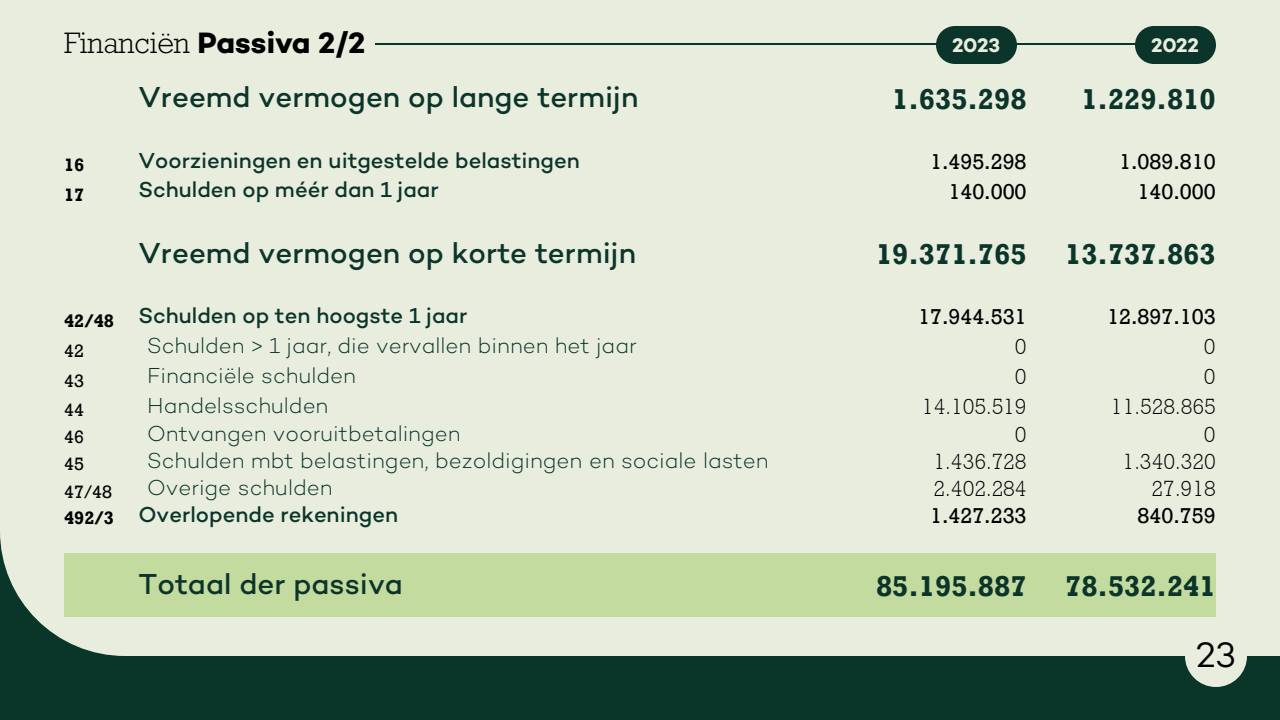
<style>
.page{position:relative;width:1280px;height:720px;background:#fff}
.page>*{position:absolute;margin:0;border:0;box-sizing:border-box;transform-origin:0 0}
.t1{font:36px "Campton";color:#000}
.t2{font:700 30px "Campton";letter-spacing:-.005em;color:#000}
.t3{font:500 29.4px "Campton";color:#0b352a}
.t4{font:700 29.4px "Rockwell";color:#0b352a}
.t5{font:300 22.1px "Campton";color:#0b352a}
.t6{font:500 22.1px "Campton";color:#0b352a}
.t7{font:22.1px "Rockwell";color:#000}
.t8{font:300 22.1px "Rockwell";letter-spacing:-.005em;color:#000}
.t9{font:700 20px "Campton";letter-spacing:-.005em;color:#e8edde}
.t10{font:18.4px "Rockwell";color:#000}
.t11{font:700 18.4px "Rockwell";color:#000}
.s1{font-family:"Rockwell Std";font-weight:300}
</style>
<div class="page">
<div style="left:0;top:301px;width:1280px;height:419px;background:#0a3629"></div>
<div style="left:0;top:0;width:1280px;height:656px;background:#e8edde"></div>
<div style="left:1185px;top:625px;width:62px;height:62px;background:#e8edde;border-radius:50%"></div>
<hr style="left:375px;top:43px;width:763px;height:2px;background:#0b352a">
<div style="left:936px;top:26px;width:81px;height:38px;background:#0b352a;border-radius:19px"></div>
<div style="left:1135px;top:26px;width:81px;height:38px;background:#0b352a;border-radius:19px"></div>
<div style="left:64px;top:553px;width:74px;height:64px;background:#c4db9f"></div>
<div style="left:138px;top:553px;width:674px;height:64px;background:#c4db9f"></div>
<div style="left:812px;top:553px;width:215px;height:64px;background:#c4db9f"></div>
<div style="left:1027px;top:553px;width:189px;height:64px;background:#c4db9f"></div>
<h2 class="t2" style="left:64px;top:23px;width:303px"><span class="s1">Financiën</span> Passiva 2/2</h2>
<p class="t9" style="left:952px;top:33px;width:49px">2023</p>
<p class="t9" style="left:1151px;top:33px;width:49px">2022</p>
<h3 class="t3" style="left:138px;top:79px;width:502px">Vreemd vermogen op lange termijn</h3>
<h3 class="t4" style="left:892px;top:81px;width:136px">1.635.298</h3>
<h3 class="t4" style="left:1081px;top:81px;width:136px">1.229.810</h3>
<p class="t11" style="left:64px;top:154px;width:22px">16</p>
<p class="t6" style="left:138px;top:146px;width:443px">Voorzieningen en uitgestelde belastingen</p>
<p class="t7" style="left:930px;top:149px;width:98px">1.495.298</p>
<p class="t7" style="left:1119px;top:149px;width:98px">1.089.810</p>
<p class="t11" style="left:64px;top:184px;width:22px">17</p>
<p class="t6" style="left:138px;top:176px;width:302px">Schulden op méér dan 1 jaar</p>
<p class="t7" style="left:949px;top:178px;width:80px">140.000</p>
<p class="t7" style="left:1138px;top:178px;width:80px">140.000</p>
<h3 class="t3" style="left:138px;top:234px;width:499px">Vreemd vermogen op korte termijn</h3>
<h3 class="t4" style="left:876px;top:237px;width:152px">19.371.765</h3>
<h3 class="t4" style="left:1065px;top:237px;width:152px">13.737.863</h3>
<p class="t6" style="left:64px;top:302px;width:405px"><sub>42/48</sub> Schulden op ten hoogste 1 jaar</p>
<p class="t7" style="left:918px;top:304px;width:110px">17.944.531</p>
<p class="t7" style="left:1107px;top:304px;width:110px">12.897.103</p>
<p class="t10" style="left:64px;top:340px;width:21px">42</p>
<p class="t5" style="left:147px;top:332px;width:491px">Schulden &gt; 1 jaar, die vervallen binnen het jaar</p>
<p class="t8" style="left:1015px;top:334px;width:13px">0</p>
<p class="t8" style="left:1204px;top:334px;width:13px">0</p>
<p class="t10" style="left:64px;top:370px;width:21px">43</p>
<p class="t5" style="left:147px;top:362px;width:210px">Financiële schulden</p>
<p class="t8" style="left:1015px;top:364px;width:13px">0</p>
<p class="t8" style="left:1204px;top:364px;width:13px">0</p>
<p class="t10" style="left:64px;top:400px;width:21px">44</p>
<p class="t5" style="left:147px;top:392px;width:183px">Handelsschulden</p>
<p class="t8" style="left:922px;top:394px;width:106px">14.105.519</p>
<p class="t8" style="left:1111px;top:394px;width:106px">11.528.865</p>
<p class="t10" style="left:64px;top:427px;width:21px">46</p>
<p class="t5" style="left:147px;top:420px;width:315px">Ontvangen vooruitbetalingen</p>
<p class="t8" style="left:1015px;top:422px;width:13px">0</p>
<p class="t8" style="left:1204px;top:422px;width:13px">0</p>
<p class="t10" style="left:64px;top:454px;width:21px">45</p>
<p class="t5" style="left:147px;top:447px;width:623px">Schulden mbt belastingen, bezoldigingen en sociale lasten</p>
<p class="t8" style="left:934px;top:449px;width:95px">1.436.728</p>
<p class="t8" style="left:1123px;top:449px;width:95px">1.340.320</p>
<p class="t10" style="left:64px;top:481px;width:50px">47/48</p>
<p class="t5" style="left:147px;top:474px;width:187px">Overige schulden</p>
<p class="t8" style="left:934px;top:476px;width:95px">2.402.284</p>
<p class="t8" style="left:1151px;top:476px;width:66px">27.918</p>
<p class="t6" style="left:64px;top:500px;width:336px"><sub>492/3</sub> Overlopende rekeningen</p>
<p class="t7" style="left:930px;top:503px;width:98px">1.427.233</p>
<p class="t7" style="left:1138px;top:503px;width:80px">840.759</p>
<h3 class="t3" style="left:138px;top:565px;width:266px">Totaal der passiva</h3>
<h3 class="t4" style="left:876px;top:568px;width:152px">85.195.887</h3>
<h3 class="t4" style="left:1065px;top:568px;width:152px">78.532.241</h3>
<h1 class="t1" style="left:1196px;top:632px;width:42px">23</h1>
</div>
